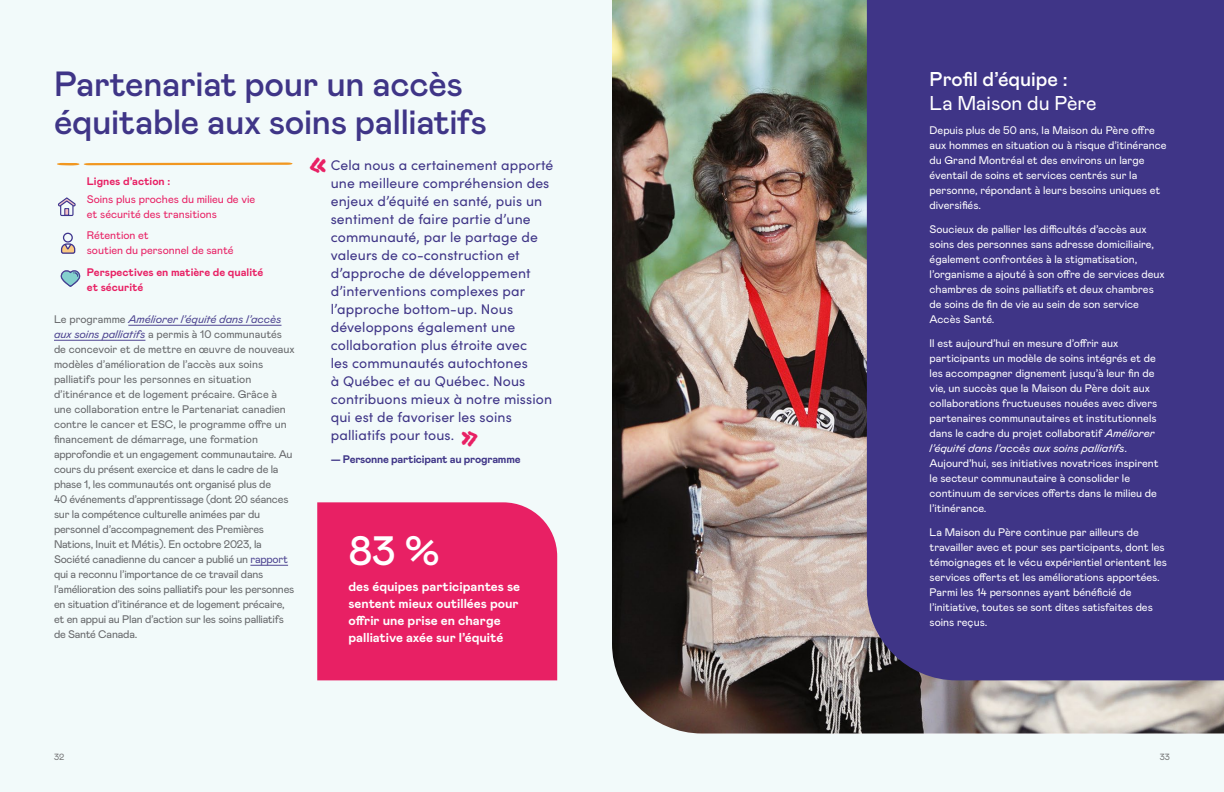
<style>
.page{position:relative;width:1224px;height:792px;background:#f2fafa}
.page>*{position:absolute;margin:0;border:0;box-sizing:border-box;transform-origin:0 0}
.Heading_1_Large{font:500 41px "Mabry Pro";color:#fff}
.Heading_1_Medium__main__TOC{font:500 35px/38px "Mabry Pro";letter-spacing:-.01em;color:#3f3587}
.t1{font:700 29px "Felt Tip Woman";color:#e82064}
.Heading_2_TOC{font:20px "Mabry Pro";color:#fff}
.Heading_2_TOC-2{font:500 20px "Mabry Pro";color:#fff}
.Quote_Small{font:14px/18px "Sofia Pro";letter-spacing:.01em;color:#3f3587}
.Paragraph_Medium{font:700 13px/17px "Mabry Pro";color:#fff}
.Paragraph_Small{font:11px/15px "Mabry Pro";color:#fff}
.Paragraph_Small-2{font:11px/15px "Mabry Pro";letter-spacing:-.02em;color:#67686b}
.List_-_bullets_-_level_1_Focus_areas{font:11px/15px "Mabry Pro";color:#e82064}
.Paragraph_Small-3{font:700 11px/15px "Mabry Pro";color:#e82064}
.Paragraph_Medium_Quote_Small_Name{font:700 11px "Mabry Pro";letter-spacing:-.02em;color:#3f3587}
.Focus_areas{font:700 11px "Mabry Pro";color:#e82064}
.t2{font:9px "Mabry Pro";color:#747475}
.s1{font-style:italic;color:#4e4591}
.s2{color:#4e4591}
.s3{font-style:italic}
</style>
<div class="page">
<div style="left:317px;top:502px;width:240px;height:178px;background:#e82064"></div>
<hr style="left:128px;top:325px;width:153px;height:1px;background:#4e4591">
<hr style="left:54px;top:340px;width:91px;height:1px;background:#4e4591">
<hr style="left:250px;top:565px;width:38px;height:1px;background:#4e4591">
<svg style="left:57px;top:162px;width:236px;height:3px"></svg>
<svg style="left:61px;top:270px;width:19px;height:17px"></svg>
<svg style="left:58px;top:197px;width:18px;height:19px"></svg>
<svg style="left:60px;top:232px;width:16px;height:22px"></svg>
<img style="left:612px;top:0;width:612px;height:734px">
<div style="left:867px;top:0;width:357px;height:680px;background:#3f3587"></div>
<h1 class="Heading_1_Medium__main__TOC" style="left:54px;top:64px;width:434px">Partenariat pour un accès équitable aux soins palliatifs</h1>
<p class="Focus_areas" style="left:87px;top:173px;width:85px">Lignes d’action :</p>
<p class="List_-_bullets_-_level_1_Focus_areas" style="left:87px;top:191px;width:170px">Soins plus proches du milieu de vie et sécurité des transitions</p>
<p class="List_-_bullets_-_level_1_Focus_areas" style="left:87px;top:227px;width:148px">Rétention et<br>soutien du personnel de santé</p>
<p class="Paragraph_Small-3" style="left:87px;top:264px;width:178px">Perspectives en matière de qualité et sécurité</p>
<p class="Paragraph_Small-2" style="left:54px;top:312px;width:242px">Le programme <span class="s1">Améliorer l’équité dans l’accès aux soins palliatifs</span> a permis à 10 communautés de concevoir et de mettre en œuvre de nouveaux modèles d’amélioration de l’accès aux soins palliatifs pour les personnes en situation d’itinérance et de logement précaire. Grâce à une collaboration entre le Partenariat canadien contre le cancer et ESC, le programme offre un financement de démarrage, une formation approfondie et un engagement communautaire. Au cours du présent exercice et dans le cadre de la phase 1, les communautés ont organisé plus de<br>40 événements d’apprentissage (dont 20 séances sur la compétence culturelle animées par du personnel d’accompagnement des Premières Nations, Inuit et Métis). En octobre 2023, la Société canadienne du cancer a publié un <span class="s2">rapport </span>qui a reconnu l’importance de ce travail dans l’amélioration des soins palliatifs pour les personnes en situation d’itinérance et de logement précaire, et en appui au Plan d’action sur les soins palliatifs de Santé Canada.</p>
<h3 class="t1" style="left:327px;top:184px;width:19px;rotate:-180deg">»</h3>
<p class="Quote_Small" style="left:331px;top:156px;width:224px">Cela nous a certainement apporté une meilleure compréhension des enjeux d’équité en santé, puis un sentiment de faire partie d’une communauté, par le partage de valeurs de co-construction et d’approche de développement d’interventions complexes par l’approche bottom-up. Nous développons également une collaboration plus étroite avec<br>les communautés autochtones<br>à Québec et au Québec. Nous contribuons mieux à notre mission qui est de favoriser les soins palliatifs pour tous.</p>
<p class="Paragraph_Medium_Quote_Small_Name" style="left:331px;top:452px;width:191px">— Personne participant au programme</p>
<h3 class="t1" style="left:461px;top:420px;width:19px">»</h3>
<h1 class="Heading_1_Large" style="left:348px;top:522px;width:93px">83 %</h1>
<p class="Paragraph_Medium" style="left:348px;top:578px;width:173px">des équipes participantes se sentent mieux outillées pour offrir une prise en charge palliative axée sur l’équité</p>
<h2 class="Heading_2_TOC-2" style="left:930px;top:65px;width:140px">Profil d’équipe :</h2>
<h2 class="Heading_2_TOC" style="left:930px;top:89px;width:168px">La Maison du Père</h2>
<p class="Paragraph_Small" style="left:930px;top:122px;width:239px">Depuis plus de 50 ans, la Maison du Père offre aux hommes en situation ou à risque d’itinérance du Grand Montréal et des environs un large éventail de soins et services centrés sur la personne, répondant à leurs besoins uniques et diversifiés.</p>
<p class="Paragraph_Small" style="left:930px;top:221px;width:237px">Soucieux de pallier les difficultés d’accès aux soins des personnes sans adresse domiciliaire, également confrontées à la stigmatisation, l’organisme a ajouté à son offre de services deux chambres de soins palliatifs et deux chambres de soins de fin de vie au sein de son service Accès Santé.</p>
<p class="Paragraph_Small" style="left:930px;top:335px;width:230px">Il est aujourd’hui en mesure d’offrir aux participants un modèle de soins intégrés et de les accompagner dignement jusqu’à leur fin de vie, un succès que la Maison du Père doit aux collaborations fructueuses nouées avec divers partenaires communautaires et institutionnels dans le cadre du projet collaboratif <span class="s3">Améliorer l’équité dans l’accès aux soins palliatifs</span>.<br>Aujourd’hui, ses initiatives novatrices inspirent le secteur communautaire à consolider le continuum de services offerts dans le milieu de l’itinérance.</p>
<p class="Paragraph_Small" style="left:930px;top:524px;width:239px">La Maison du Père continue par ailleurs de travailler avec et pour ses participants, dont les témoignages et le vécu expérientiel orientent les services offerts et les améliorations apportées.<br>Parmi les 14 personnes ayant bénéficié de l’initiative, toutes se sont dites satisfaites des soins reçus.</p>
<h2 class="Heading_2_TOC" style="left:930px;top:97px;width:168px">La Maison du Père</h2>
<p class="t2" style="left:54px;top:750px;width:12px">32</p>
<p class="t2" style="left:1160px;top:750px;width:12px">33</p>
</div>
